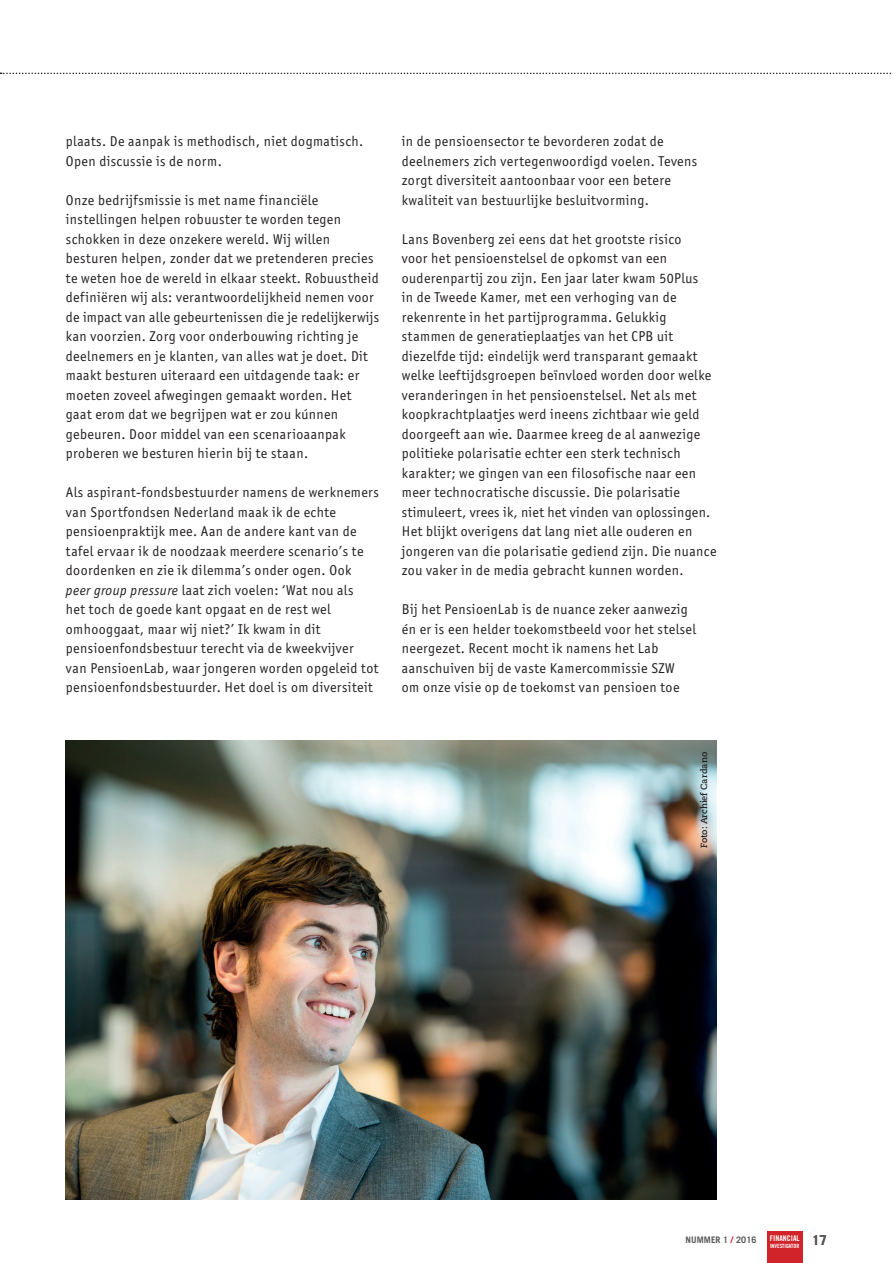
<style>
.page{position:relative;width:893px;height:1263px;background:#fff}
.page>*{position:absolute;margin:0;border:0;box-sizing:border-box;transform-origin:0 0}
.t1{font:14.25px/19.5px "Officina San ITC";letter-spacing:.03em;color:#231f20}
.t2{font:700 13.5px "Trade Gothic LT";color:#57585a}
.t3{font:700 9px "Caecilia";color:#231f20}
.t4{font:700 9px "Trade Gothic LT";letter-spacing:.01em;color:#57585a}
.t5{font:7.8px "Trade Gothic LT Bold Cond Twenty";color:#fff}
.t6{font:5.7px "Trade Gothic LT Bold Cond Twenty";color:#fff}
.s1{font-style:italic}
.s2{color:#d1232a}
</style>
<div class="page">
<div style="left:767px;top:1231px;width:35px;height:32px;background:#d1232a"></div>
<svg style="left:0;top:73px;width:893px;height:1px"></svg>
<img style="left:66px;top:741px;width:650px;height:458px">
<p class="t1" style="left:66px;top:132px;width:299px">plaats. De aanpak is methodisch, niet dogmatisch.<br>Open discussie is de norm.</p>
<p class="t1" style="left:66px;top:190px;width:315px">Onze bedrijfsmissie is met name financiële instellingen helpen robuuster te worden tegen schokken in deze onzekere wereld. Wij willen besturen helpen, zonder dat we pretenderen precies te weten hoe de wereld in elkaar steekt. Robuustheid definiëren wij als: verantwoordelijkheid nemen voor de impact van alle gebeurtenissen die je redelijkerwijs kan voorzien. Zorg voor onderbouwing richting je deelnemers en je klanten, van alles wat je doet. Dit maakt besturen uiteraard een uitdagende taak: er moeten zoveel afwegingen gemaakt worden. Het gaat erom dat we begrijpen wat er zou kúnnen gebeuren. Door middel van een scenarioaanpak proberen we besturen hierin bij te staan.</p>
<p class="t1" style="left:66px;top:483px;width:314px">Als aspirant-fondsbestuurder namens de werknemers van Sportfondsen Nederland maak ik de echte pensioenpraktijk mee. Aan de andere kant van de tafel ervaar ik de noodzaak meerdere scenario’s te doordenken en zie ik dilemma’s onder ogen. Ook <span class="s1">peer group pressure</span> laat zich voelen: ‘Wat nou als<br>het toch de goede kant opgaat en de rest wel omhooggaat, maar wij niet?’ Ik kwam in dit pensioenfondsbestuur terecht via de kweekvijver<br>van PensioenLab, waar jongeren worden opgeleid tot pensioenfondsbestuurder. Het doel is om diversiteit</p>
<p class="t1" style="left:402px;top:132px;width:297px">in de pensioensector te bevorderen zodat de deelnemers zich vertegenwoordigd voelen. Tevens zorgt diversiteit aantoonbaar voor een betere kwaliteit van bestuurlijke besluitvorming.</p>
<p class="t1" style="left:402px;top:229px;width:316px">Lans Bovenberg zei eens dat het grootste risico<br>voor het pensioenstelsel de opkomst van een ouderenpartij zou zijn. Een jaar later kwam 50Plus<br>in de Tweede Kamer, met een verhoging van de rekenrente in het partijprogramma. Gelukkig stammen de generatieplaatjes van het CPB uit diezelfde tijd: eindelijk werd transparant gemaakt welke leeftijdsgroepen beïnvloed worden door welke veranderingen in het pensioenstelsel. Net als met koopkrachtplaatjes werd ineens zichtbaar wie geld doorgeeft aan wie. Daarmee kreeg de al aanwezige politieke polarisatie echter een sterk technisch karakter; we gingen van een filosofische naar een meer technocratische discussie. Die polarisatie stimuleert, vrees ik, niet het vinden van oplossingen.<br>Het blijkt overigens dat lang niet alle ouderen en jongeren van die polarisatie gediend zijn. Die nuance zou vaker in de media gebracht kunnen worden.</p>
<p class="t1" style="left:402px;top:600px;width:296px">Bij het PensioenLab is de nuance zeker aanwezig én er is een helder toekomstbeeld voor het stelsel neergezet. Recent mocht ik namens het Lab aanschuiven bij de vaste Kamercommissie SZW<br>om onze visie op de toekomst van pensioen toe</p>
<p class="t3" style="left:699px;top:848px;width:98px;rotate:-90deg">Foto: Archief Cardano</p>
<p class="t4" style="left:686px;top:1234px;width:72px">NUMMER 1 <span class="s2">/</span> 2016</p>
<p class="t2" style="left:812px;top:1232px;width:17px">17</p>
<p class="t5" style="left:770px;top:1233px;width:31px">FINANCIAL</p>
<p class="t6" style="left:770px;top:1242px;width:31px">INVESTIGATOR</p>
</div>
